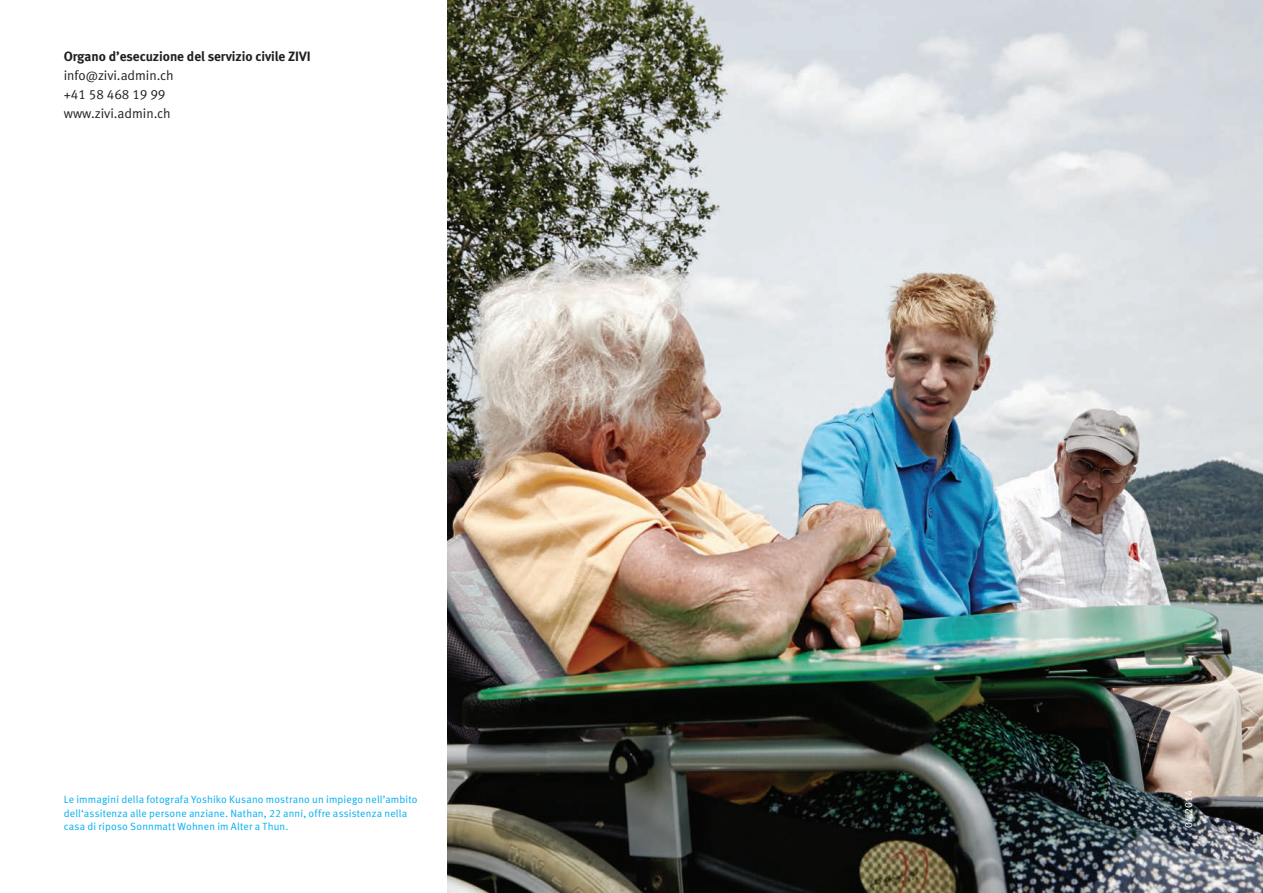
<style>
.page{position:relative;width:1263px;height:893px;background:#fff}
.page>*{position:absolute;margin:0;border:0;box-sizing:border-box;transform-origin:0 0}
.t1{font:13.5px/18.8px "Meta Normal LF";color:#231f20}
.t2{font:13.5px "Meta Bold LF";color:#231f20}
.t3{font:10.5px/13.5px "Meta Normal LF";letter-spacing:.015em;color:#00aeef}
.t4{font:10.5px "Meta Normal LF";color:#fff}
</style>
<div class="page">
<img style="left:448px;top:0;width:815px;height:893px">
<p class="t2" style="left:64px;top:49px;width:248px">Organo d’esecuzione del servizio civile ZIVI</p>
<p class="t1" style="left:64px;top:66px;width:111px">info@zivi.admin.ch +41 58 468 19 99 www.zivi.admin.ch</p>
<p class="t3" style="left:64px;top:793px;width:355px">Le immagini della fotografa Yoshiko Kusano mostrano un impiego nell’ambito dell‘assitenza alle persone anziane. Nathan, 22 anni, offre assistenza nella casa di riposo Sonnmatt Wohnen im Alter a Thun.</p>
<p class="t4" style="left:1182px;top:828px;width:40px;rotate:-90deg">04.2014</p>
</div>
